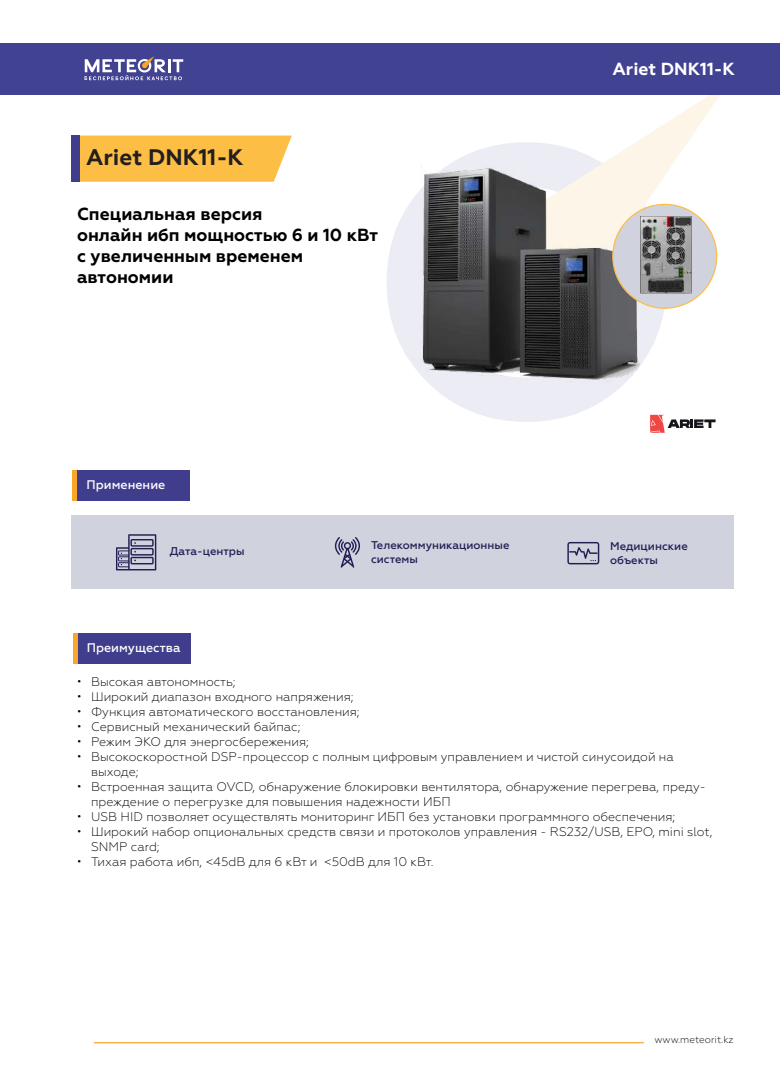
<style>
.page{position:relative;width:780px;height:1088px;background:#fff}
.page>*{position:absolute;margin:0;border:0;box-sizing:border-box;transform-origin:0 0}
.t1{font:700 22.5px "Geometria";color:#231f20}
.t2{font:700 17.5px/21px "Geometria";color:#000001}
.t3{font:700 17.5px "Geometria";color:#fff}
.t4{font:300 12.5px/15px "Geometria";color:#000001}
.t5{font:500 12.5px "Geometria";color:#fff}
.t6{font:500 11.25px/13.5px "Geometria";color:#221e54}
.t7{font:300 10px "Geometria";color:#000001}
</style>
<div class="page">
<div style="left:71px;top:516px;width:662px;height:73px;background:#d0d2de"></div>
<svg style="left:334px;top:537px;width:26px;height:31px"></svg>
<svg style="left:116px;top:534px;width:40px;height:36px"></svg>
<svg style="left:643px;top:95px;width:77px;height:224px"></svg>
<hr style="left:94px;top:1042px;width:550px;height:1px;background:#f9a62b">
<div style="left:0;top:43px;width:780px;height:52px;background:#414292"></div>
<svg style="left:84px;top:56px;width:99px;height:24px"></svg>
<div style="left:73px;top:470px;width:117px;height:30px;background:#413d8d"></div>
<hr style="left:73px;top:470px;width:4px;height:30px;background:#f9a62b">
<div style="left:80px;top:136px;width:212px;height:46px;background:#fdbe45"></div>
<div style="left:71px;top:136px;width:9px;height:46px;background:#413d8d"></div>
<svg style="left:650px;top:415px;width:65px;height:18px"></svg>
<div style="left:73px;top:633px;width:118px;height:30px;background:#413d8d"></div>
<div style="left:73px;top:633px;width:5px;height:30px;background:#f9a62b"></div>
<svg style="left:567px;top:542px;width:32px;height:22px"></svg>
<img style="left:402px;top:153px;width:260px;height:243px">
<div style="left:612px;top:204px;width:104px;height:104px;background:#d0d2de;border-radius:50%"></div>
<img style="left:640px;top:216px;width:51px;height:78px">
<h1 class="t1" style="left:86px;top:144px;width:159px">Ariet DNK11-K</h1>
<h2 class="t2" style="left:77px;top:204px;width:302px">Специальная версия<br>онлайн ибп мощностью 6 и 10 кВт с увеличенным временем автономии</h2>
<p class="t5" style="left:87px;top:477px;width:80px">Применение</p>
<p class="t6" style="left:170px;top:544px;width:76px">Дата-центры</p>
<p class="t5" style="left:87px;top:640px;width:95px">Преимущества</p>
<p class="t6" style="left:371px;top:539px;width:140px">Телекоммуникационные системы</p>
<h2 class="t3" style="left:612px;top:59px;width:124px">Ariet DNK11-K</h2>
<p class="t6" style="left:610px;top:540px;width:79px">Медицинские объекты</p>
<p class="t4" style="left:77px;top:674px;width:160px">• Высокая автономность;</p>
<p class="t4" style="left:77px;top:689px;width:278px">• Широкий диапазон входного напряжения;</p>
<p class="t4" style="left:77px;top:704px;width:284px">• Функция автоматического восстановления;</p>
<p class="t4" style="left:77px;top:719px;width:225px">• Сервисный механический байпас;</p>
<p class="t4" style="left:77px;top:734px;width:234px">• Режим ЭКО для энергосбережения;</p>
<p class="t4" style="left:91px;top:749px;width:584px;text-indent:-14px">• Высокоскоростной DSP-процессор с полным цифровым управлением и чистой синусоидой на выходе;</p>
<p class="t4" style="left:91px;top:779px;width:616px;text-indent:-14px">• Встроенная защита OVCD, обнаружение блокировки вентилятора, обнаружение перегрева, преду&shy;преждение о перегрузке для повышения надежности ИБП</p>
<p class="t4" style="left:77px;top:809px;width:600px">• USB HID позволяет осуществлять мониторинг ИБП без установки программного обеспечения;</p>
<p class="t4" style="left:91px;top:824px;width:623px;text-indent:-14px">• Широкий набор опциональных средств связи и протоколов управления - RS232/USB, EPO, mini slot,<br>SNMP card;</p>
<p class="t4" style="left:77px;top:854px;width:358px">• Тихая работа ибп, &lt;45dB для 6 кВт и &lt;50dB для 10 кВт.</p>
<p class="t7" style="left:654px;top:1033px;width:81px">www.meteorit.kz</p>
</div>
